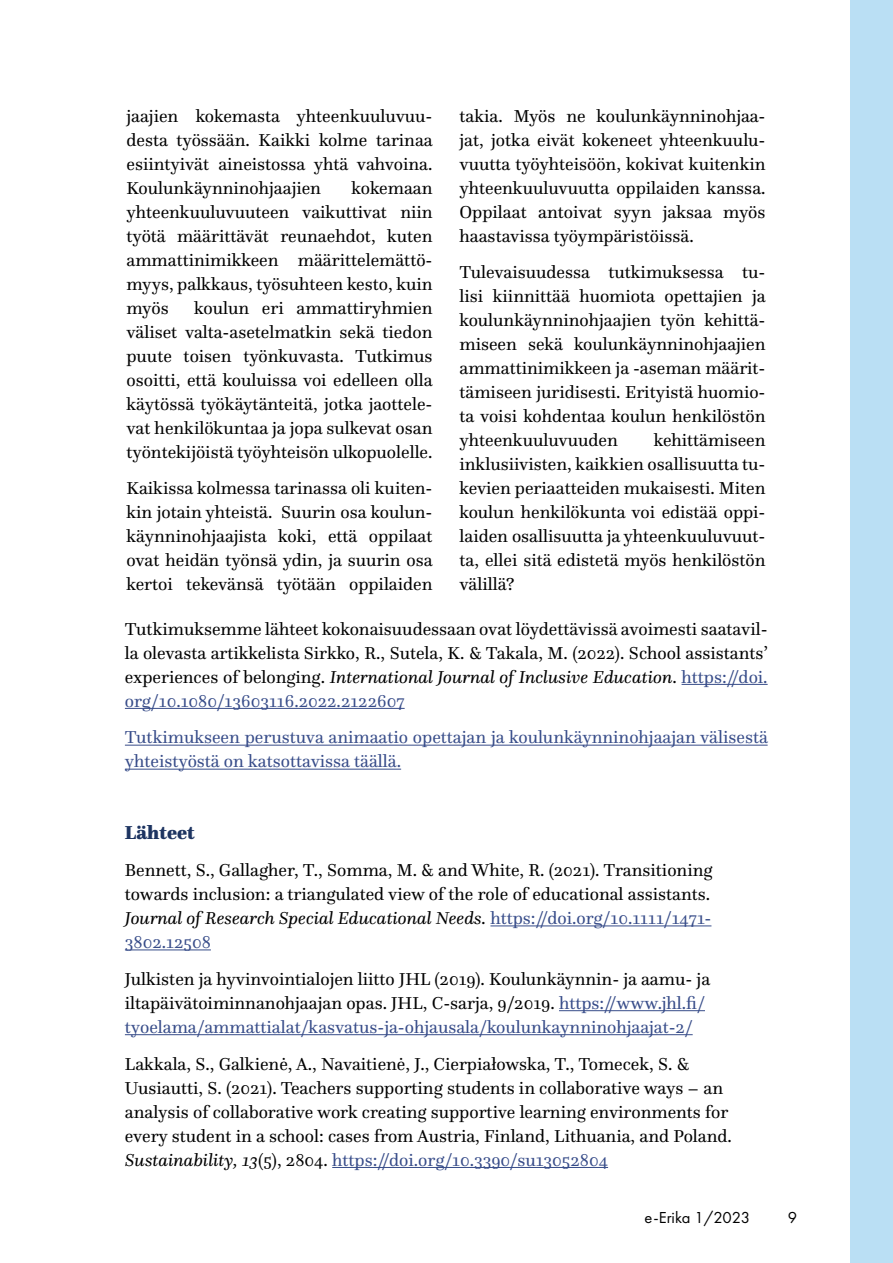
<style>
.page{position:relative;width:893px;height:1263px;background:#fff}
.page>*{position:absolute;margin:0;border:0;box-sizing:border-box;transform-origin:0 0}
.ARTIKKELI_-_väliotsi{font:900 19.5px "Questa";color:#1d3461}
.ARTIKKELI_-_leipätek{font:18px/24px "Questa";color:#000;text-align:justify}
.ARTIKKELI_-_Lähteet{font:18px/24px "Questa";color:#000}
.ARTIKKELI_-_leipätek-2{font:18px/24px "Questa";color:#374c89}
.t1{font:16.5px "Futura PT";color:#000}
.s1{font-style:italic}
.s2{color:#374c89}
</style>
<div class="page">
<div style="left:850px;top:0;width:43px;height:1263px;background:#badff4"></div>
<hr style="left:682px;top:684px;width:86px;height:1px;background:#374c89">
<hr style="left:125px;top:708px;width:280px;height:1px;background:#374c89">
<hr style="left:125px;top:745px;width:643px;height:1px;background:#374c89">
<hr style="left:125px;top:769px;width:276px;height:1px;background:#374c89">
<hr style="left:490px;top:925px;width:221px;height:1px;background:#374c89">
<hr style="left:125px;top:949px;width:86px;height:1px;background:#374c89">
<hr style="left:559px;top:1010px;width:146px;height:1px;background:#374c89">
<hr style="left:125px;top:1034px;width:568px;height:1px;background:#374c89">
<hr style="left:332px;top:1167px;width:276px;height:1px;background:#374c89">
<p class="ARTIKKELI_-_leipätek" style="left:126px;top:103px;width:308px">jaajien kokemasta yhteenkuuluvuu&shy;desta työssään. Kaikki kolme tarinaa esiintyivät aineistossa yhtä vahvoina.<br>Koulunkäynninohjaajien</p>
<p class="ARTIKKELI_-_leipätek" style="left:459px;top:103px;width:308px">takia. Myös ne koulunkäynninohjaa&shy;jat, jotka eivät kokeneet yhteenkuulu&shy;vuutta työyhteisöön, kokivat kuitenkin yhteenkuuluvuutta oppilaiden kanssa.<br>Oppilaat antoivat syyn jaksaa myös haastavissa työympäristöissä.</p>
<p class="ARTIKKELI_-_leipätek" style="left:459px;top:260px;width:308px">Tulevaisuudessa tutkimuksessa tu&shy;lisi kiinnittää huomiota opettajien ja koulunkäynninohjaajien työn kehittä&shy;miseen sekä koulunkäynninohjaajien ammattinimikkeen ja -aseman määrit&shy;tämiseen juridisesti. Erityistä huomio&shy;ta voisi kohdentaa koulun henkilöstön yhteenkuuluvuuden</p>
<p class="ARTIKKELI_-_leipätek" style="left:126px;top:175px;width:308px;text-indent:225px">kokemaan yhteenkuuluvuuteen vaikuttivat niin työtä määrittävät reunaehdot, kuten ammattinimikkeen määrittelemättö&shy;myys, palkkaus, työsuhteen kesto, kuin myös</p>
<p class="ARTIKKELI_-_leipätek" style="left:126px;top:295px;width:308px;text-indent:68px">koulun eri ammattiryhmien väliset valta-asetelmatkin sekä tiedon puute toisen työnkuvasta. Tutkimus osoitti, että kouluissa voi edelleen olla käytössä työkäytänteitä, jotka jaottele&shy;vat henkilökuntaa ja jopa sulkevat osan työntekijöistä työyhteisön ulkopuolelle.</p>
<p class="ARTIKKELI_-_leipätek" style="left:126px;top:476px;width:308px">Kaikissa kolmessa tarinassa oli kuiten&shy;kin jotain yhteistä. Suurin osa koulun&shy;käynninohjaajista koki, että oppilaat ovat heidän työnsä ydin, ja suurin osa kertoi tekevänsä työtään oppilaiden</p>
<p class="ARTIKKELI_-_leipätek" style="left:459px;top:428px;width:308px;text-indent:194px">kehittämiseen inklusiivisten, kaikkien osallisuutta tu&shy;kevien periaatteiden mukaisesti. Miten koulun henkilökunta voi edistää oppi&shy;laiden osallisuutta ja yhteenkuuluvuut&shy;ta, ellei sitä edistetä myös henkilöstön välillä?</p>
<p class="ARTIKKELI_-_leipätek" style="left:125px;top:616px;width:644px">Tutkimuksemme lähteet kokonaisuudessaan ovat löydettävissä avoimesti saatavil&shy;la olevasta artikkelista Sirkko, R., Sutela, K. &amp; Takala, M. (2022). School assistants’ experiences of belonging. <span class="s1">International Journal of Inclusive Education</span>. <span class="s2">https://doi. org/10.1080/13603116.2022.2122607</span></p>
<p class="ARTIKKELI_-_leipätek-2" style="left:125px;top:725px;width:644px">Tutkimukseen perustuva animaatio opettajan ja koulunkäynninohjaajan välisestä yhteistyöstä on katsottavissa täällä.</p>
<h2 class="ARTIKKELI_-_väliotsi" style="left:125px;top:820px;width:71px">Lähteet</h2>
<p class="ARTIKKELI_-_Lähteet" style="left:125px;top:858px;width:589px">Bennett, S., Gallagher, T., Somma, M. &amp; and White, R. (2021). Transitioning towards inclusion: a triangulated view of the role of educational assistants.<br><span class="s1">Journal of Research Special Educational Needs.</span> <span class="s2">https://doi.org/10.1111/1471- 3802.12508</span></p>
<p class="ARTIKKELI_-_Lähteet" style="left:125px;top:967px;width:587px">Julkisten ja hyvinvointialojen liitto JHL (2019). Koulunkäynnin- ja aamu- ja iltapäivätoiminnanohjaajan opas. JHL, C-sarja, 9/2019. <span class="s2">https://www.jhl.fi/ tyoelama/ammattialat/kasvatus-ja-ohjausala/koulunkaynninohjaajat-2/</span></p>
<p class="ARTIKKELI_-_Lähteet" style="left:125px;top:1051px;width:608px">Lakkala, S., Galkienė, A., Navaitienė, J., Cierpiałowska, T., Tomecek, S. &amp; Uusiautti, S. (2021). Teachers supporting students in collaborative ways – an analysis of collaborative work creating supportive learning environments for every student in a school: cases from Austria, Finland, Lithuania, and Poland.<br><span class="s1">Sustainability, 13</span>(5), 2804. <span class="s2">https://doi.org/10.3390/su13052804</span></p>
<p class="t1" style="left:645px;top:1208px;width:107px">e-Erika 1/2023</p>
<p class="t1" style="left:788px;top:1207px;width:11px">9</p>
</div>
